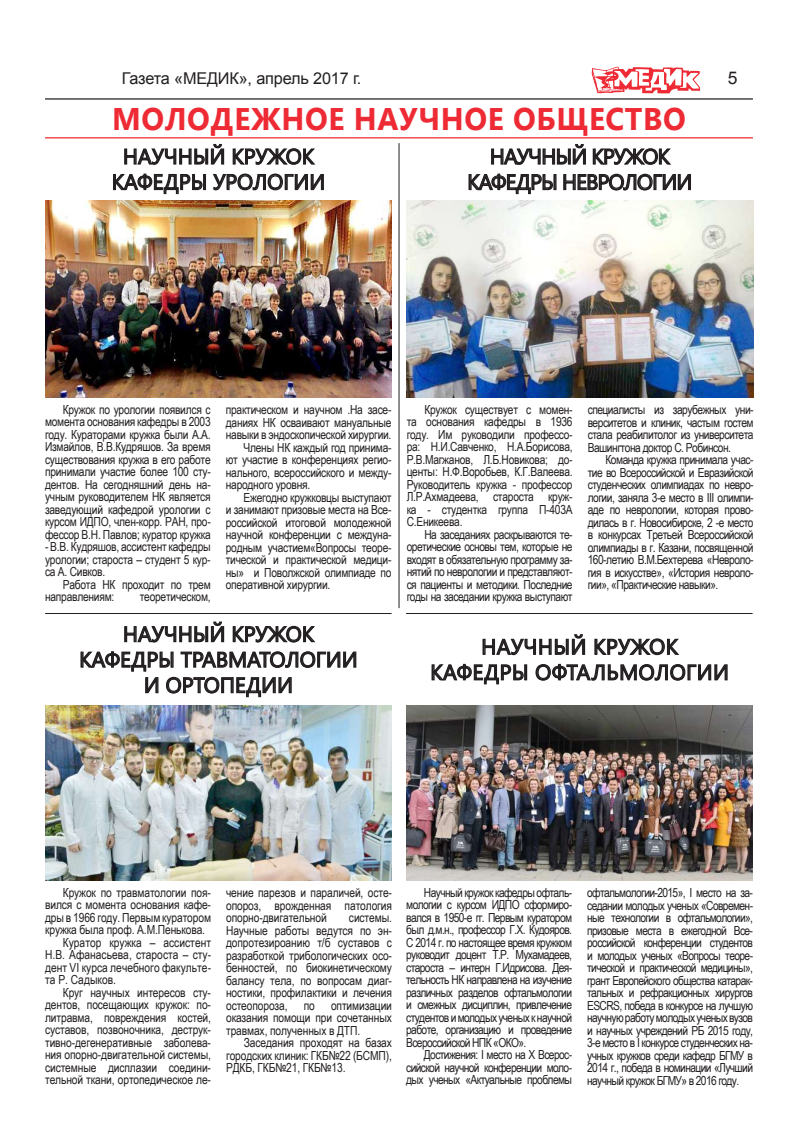
<style>
.page{position:relative;width:798px;height:1134px;background:#fff}
.page>*{position:absolute;margin:0;border:0;box-sizing:border-box;transform-origin:0 0}
.t1{font:700 31.25px "Segoe UI";letter-spacing:.02em;color:#ee2a34;scale:.96 1}
.t2{font:21.25px/25.5px "Segoe UI";color:#231f20;text-align:center}
.t3{font:21.25px/25.5px "Segoe UI";letter-spacing:.02em;color:#231f20;text-align:center}
.t4{font:21.25px/25.5px "Segoe UI";letter-spacing:-.04em;color:#231f20;text-align:center}
.t5{font:17.5px "Arial";color:#231f20}
.t6{font:16.25px "Arial";letter-spacing:-.01em;color:#231f20}
.t7{font:12.5px/12.5px "Arial Narrow";letter-spacing:-.02em;color:#231f20;text-align:justify}
.t8{font:12.5px "Arial Narrow";color:#231f20}
</style>
<div class="page">
<hr style="left:45px;top:98px;width:707px;height:2px;background:#231f20">
<svg style="left:591px;top:66px;width:108px;height:28px"></svg>
<hr style="left:45px;top:137px;width:707px;height:1px;background:#ee2a34">
<svg style="left:431px;top:634px;width:297px;height:51px"></svg>
<svg style="left:468px;top:137px;width:223px;height:58px"></svg>
<hr style="left:45px;top:613px;width:346px;height:1px;background:#231f20">
<hr style="left:406px;top:613px;width:346px;height:1px;background:#231f20">
<hr style="left:398px;top:143px;width:1px;height:465px;background:#231f20">
<svg style="left:80px;top:621px;width:277px;height:77px"></svg>
<svg style="left:112px;top:137px;width:212px;height:58px"></svg>
<img style="left:45px;top:200px;width:346px;height:198px">
<img style="left:406px;top:200px;width:346px;height:198px">
<img style="left:45px;top:705px;width:346px;height:176px">
<img style="left:406px;top:705px;width:346px;height:176px">
<h3 class="t6" style="left:122px;top:67px;width:241px">Газета «МЕДИК», апрель 2017 г.</h3>
<h3 class="t5" style="left:727px;top:67px;width:11px">5</h3>
<h1 class="t1" style="left:112px;top:97px;width:101px">молоде</h1>
<h1 class="t1" style="left:251px;top:97px;width:54px">жное</h1>
<h1 class="t1" style="left:354px;top:97px;width:112px">научное</h1>
<h1 class="t1" style="left:513px;top:97px;width:157px">общество</h1>
<h2 class="t2" style="left:112px;top:143px;width:215px">Научн ый кружок кафедры Урологии</h2>
<h2 class="t4" style="left:467px;top:143px;width:226px">Научн ый кружок кафедры н еврологии</h2>
<p class="t7" style="left:45px;top:403px;width:167px;text-indent:18px">Кружок по урологии появился с момента основания кафедры в 2003 году. Кураторами кружка были А.А.<br>Измайлов, В.В.Кудряшов. За время существования кружка в его работе принимали участие более 100 сту&shy;дентов. На сегодняшний день на&shy;учным руководителем НК является заведующий кафедрой урологии с курсом ИДПО, член-корр. РАН, про&shy;фессор В.Н. Павлов; куратор кружка</p>
<p class="t7" style="left:45px;top:540px;width:167px">- В.В. Кудряшов, ассистент кафедры урологии; староста – студент 5 кур&shy;са А. Сивков.</p>
<p class="t7" style="left:45px;top:578px;width:167px;text-indent:18px">Работа НК проходит по трем направлениям:</p>
<p class="t7" style="left:226px;top:403px;width:167px">практическом и научном .На засе-</p>
<p class="t7" style="left:226px;top:416px;width:167px">даниях НК осваивают мануальные</p>
<p class="t7" style="left:226px;top:428px;width:167px">навыки в эндоскопической хирургии.</p>
<p class="t7" style="left:243px;top:441px;width:149px">Члены НК каждый год принима-</p>
<p class="t7" style="left:226px;top:453px;width:167px">ют участие в конференциях регио-</p>
<p class="t7" style="left:226px;top:466px;width:167px">нального, всероссийского и между-</p>
<p class="t7" style="left:226px;top:478px;width:86px">народного уровня.</p>
<p class="t7" style="left:243px;top:491px;width:149px">Ежегодно кружковцы выступают</p>
<p class="t7" style="left:226px;top:503px;width:167px">и занимают призовые места на Все-</p>
<p class="t7" style="left:226px;top:516px;width:167px">российской итоговой молодежной</p>
<p class="t7" style="left:226px;top:528px;width:167px">научной конференции с междуна-</p>
<p class="t7" style="left:226px;top:541px;width:167px">родным участием«Вопросы теоре-</p>
<p class="t7" style="left:226px;top:553px;width:167px">тической и практической медици-</p>
<p class="t7" style="left:226px;top:566px;width:167px">ны» и Поволжской олимпиаде по</p>
<p class="t7" style="left:226px;top:578px;width:106px">оперативной хирургии.</p>
<h2 class="t2" style="left:79px;top:620px;width:280px">Научн ый кружок кафедры травматологии и ортопедии</h2>
<p class="t7" style="left:140px;top:590px;width:72px">теоретическом,</p>
<p class="t7" style="left:406px;top:403px;width:167px;text-indent:18px">Кружок существует с момен&shy;та основания кафедры в 1936 году. Им руководили профессо&shy;ра: Н.И.Савченко, Н.А.Борисова, Р.В.Магжанов, Л.Б.Новикова; до&shy;центы: Н.Ф.Воробьев, К.Г.Валеева.<br>Руководитель кружка - профессор Л.Р.Ахмадеева, староста круж&shy;ка - студентка группа П-403А С.Еникеева.</p>
<p class="t7" style="left:406px;top:528px;width:167px;text-indent:18px">На заседаниях раскрываются те&shy;оретические основы тем, которые не входят в обязательную программу за&shy;нятий по неврологии и представляют&shy;ся пациенты и методики. Последние годы на заседании кружка выступают</p>
<p class="t7" style="left:587px;top:403px;width:167px">специалисты из зарубежных уни&shy;верситетов и клиник, частым гостем стала реабилитолог из университета Вашингтона доктор С. Робинсон.</p>
<p class="t7" style="left:587px;top:453px;width:167px;text-indent:18px">Команда кружка принимала учас&shy;тие во Всероссийской и Евразийской студенческих олимпиадах по невро&shy;логии, заняла 3-е место в III олимпи&shy;аде по неврологии, которая прово&shy;дилась в г. Новосибирске, 2 -е место в конкурсах Третьей Всероссийской олимпиады в г. Казани, посвященной 160-летию В.М.Бехтерева «Невроло&shy;гия в искусстве», «История невроло&shy;гии», «Практические навыки».</p>
<h2 class="t3" style="left:430px;top:633px;width:300px">Научн ый кружок кафедры офтальмологии</h2>
<p class="t7" style="left:63px;top:886px;width:150px">Кружок по травматологии поя-</p>
<p class="t7" style="left:45px;top:898px;width:167px">вился с момента основания кафе-</p>
<p class="t7" style="left:45px;top:911px;width:167px">дры в 1966 году. Первым куратором</p>
<p class="t7" style="left:45px;top:923px;width:161px">кружка была проф. А.М.Пенькова.</p>
<p class="t8" style="left:63px;top:933px;width:150px">Куратор кружка – ассистент</p>
<p class="t8" style="left:45px;top:946px;width:167px">Н.В. Афанасьева, староста – сту-</p>
<p class="t8" style="left:45px;top:958px;width:167px">дент VI курса лечебного факульте-</p>
<p class="t8" style="left:45px;top:971px;width:72px">та Р. Садыков.</p>
<p class="t7" style="left:63px;top:986px;width:150px">Круг научных интересов сту-</p>
<p class="t7" style="left:45px;top:998px;width:167px">дентов, посещающих кружок: по-</p>
<p class="t7" style="left:45px;top:1011px;width:167px">литравма, повреждения костей,</p>
<p class="t7" style="left:45px;top:1023px;width:167px">суставов, позвоночника, деструк-</p>
<p class="t7" style="left:45px;top:1036px;width:167px">тивно-дегенеративные заболева-</p>
<p class="t7" style="left:45px;top:1048px;width:167px">ния опорно-двигательной системы,</p>
<p class="t7" style="left:45px;top:1061px;width:167px">системные дисплазии соедини-</p>
<p class="t7" style="left:45px;top:1073px;width:167px">тельной ткани, ортопедическое ле-</p>
<p class="t7" style="left:226px;top:886px;width:167px">чение парезов и параличей, осте&shy;опороз, врожденная патология опорно-двигательной</p>
<p class="t7" style="left:226px;top:911px;width:167px;text-indent:123px">системы.<br>Научные работы ведутся по эн&shy;допротезироанию т/б суставов с разработкой трибологических осо&shy;бенностей, по биокинетическому балансу тела, по вопросам диаг&shy;ностики, профилактики и лечения остеопороза,</p>
<p class="t7" style="left:226px;top:999px;width:167px;text-indent:105px">оптимизации оказания помощи при сочетанных травмах, полученных в ДТП.</p>
<p class="t7" style="left:226px;top:1036px;width:167px;text-indent:18px">Заседания проходят на базах городских клиник: ГКБ№22 (БСМП), РДКБ, ГКБ№21, ГКБ№13.</p>
<p class="t7" style="left:303px;top:999px;width:13px">по</p>
<p class="t7" style="left:406px;top:886px;width:167px;text-indent:18px">Научный кружок кафедры офталь&shy;мологии с курсом ИДПО сформиро&shy;вался в 1950-е гг. Первым куратором был д.м.н., профессор Г.Х. Кудояров.<br>С 2014 г. по настоящее время кружком руководит доцент Т.Р. Мухамадеев, староста – интерн Г.Идрисова. Дея&shy;тельность НК направлена на изучение различных разделов офтальмологии и смежных дисциплин, привлечение студентов и молодых ученых к научной работе, организацию и проведение Всероссийской НПК «ОКО».</p>
<p class="t7" style="left:406px;top:1048px;width:167px;text-indent:18px">Достижения: I место на X Всерос&shy;сийской научной конференции моло&shy;дых ученых «Актуальные проблемы</p>
<p class="t7" style="left:587px;top:886px;width:167px">офтальмологии-2015», I место на за&shy;седании молодых ученых «Современ&shy;ные технологии в офтальмологии», призовые места в ежегодной Все&shy;российской конференции студентов и молодых ученых «Вопросы теоре&shy;тической и практической медицины», грант Европейского общества катарак&shy;тальных и рефракционных хирургов ESCRS, победа в конкурсе на лучшую научную работу молодых ученых вузов и научных учреждений РБ 2015 году, 3-е место в I конкурсе студенческих на&shy;учных кружков среди кафедр БГМУ в 2014 г., победа в номинации «Лучший научный кружок БГМУ» в 2016 году.</p>
</div>
